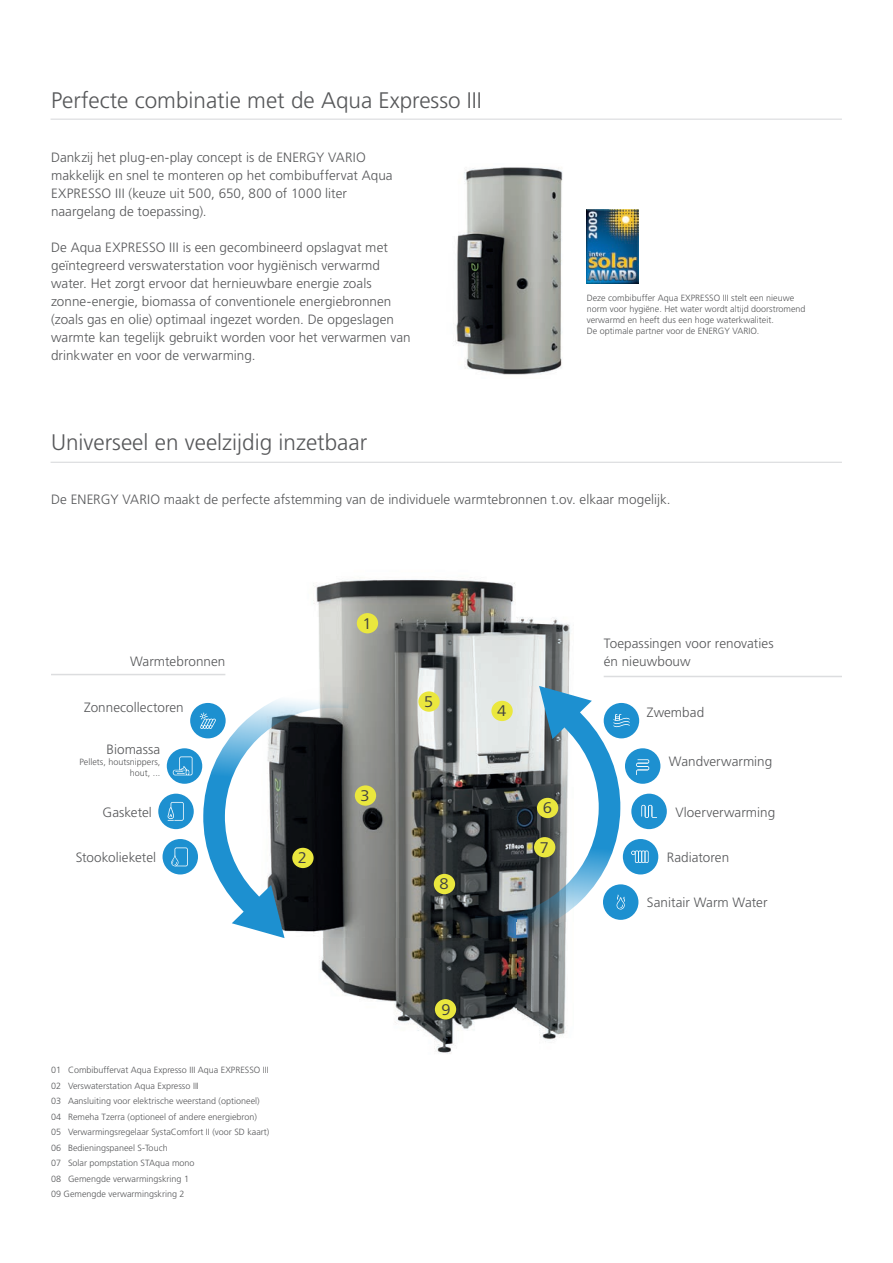
<style>
.page{position:relative;width:893px;height:1263px;background:#fff}
.page>*{position:absolute;margin:0;border:0;box-sizing:border-box;transform-origin:0 0}
.t1{font:300 22.5px "Frutiger LT Std";color:#57585a}
.t2{font:16.2px "Frutiger Next LTW1 G";color:#404142;scale:1.05 1}
.t3{font:300 13.5px/18px "Frutiger LT Std";letter-spacing:.005em;color:#57585a}
.t4{font:300 9px/15.5px "Frutiger LT Std";color:#57585a}
</style>
<div class="page">
<img style="left:453px;top:167px;width:110px;height:208px">
<img style="left:587px;top:209px;width:52px;height:74px">
<img style="left:313px;top:577px;width:258px;height:477px">
<div style="left:357px;top:613px;width:21px;height:20px;background:#eae73e;border-radius:50%"></div>
<div style="left:355px;top:785px;width:21px;height:21px;background:#eae73e;border-radius:50%"></div>
<div style="left:418px;top:691px;width:22px;height:21px;background:#eae73e;border-radius:50%"></div>
<div style="left:434px;top:874px;width:21px;height:20px;background:#eae73e;border-radius:50%"></div>
<div style="left:435px;top:999px;width:21px;height:20px;background:#eae73e;border-radius:50%"></div>
<hr style="left:51px;top:674px;width:174px;height:1px;background:#dcdddf">
<div style="left:163px;top:839px;width:35px;height:35px;background:#1d90d0;border-radius:50%"></div>
<svg style="left:171px;top:847px;width:17px;height:19px"></svg>
<div style="left:190px;top:703px;width:36px;height:35px;background:#1d90d0;border-radius:50%"></div>
<svg style="left:200px;top:685px;width:152px;height:253px"></svg>
<div style="left:167px;top:748px;width:35px;height:36px;background:#1d90d0;border-radius:50%"></div>
<svg style="left:173px;top:756px;width:20px;height:19px"></svg>
<div style="left:158px;top:794px;width:36px;height:35px;background:#1d90d0;border-radius:50%"></div>
<svg style="left:168px;top:802px;width:16px;height:19px"></svg>
<hr style="left:604px;top:676px;width:238px;height:1px;background:#dcdddf">
<div style="left:631px;top:794px;width:36px;height:35px;background:#1d90d0;border-radius:50%"></div>
<div style="left:625px;top:748px;width:35px;height:36px;background:#1d90d0;border-radius:50%"></div>
<svg style="left:471px;top:686px;width:186px;height:252px"></svg>
<hr style="left:51px;top:119px;width:791px;height:1px;background:#dcdddf">
<hr style="left:51px;top:462px;width:791px;height:1px;background:#dcdddf">
<h1 class="t1" style="left:51px;top:88px;width:432px">Perfecte combinatie met de Aqua Expresso III</h1>
<p class="t3" style="left:51px;top:149px;width:343px">Dankzij het plug-en-play concept is de ENERGY VARIO makkelijk en snel te monteren op het combibuffervat Aqua EXPRESSO III (keuze uit 500, 650, 800 of 1000 liter naargelang de toepassing).</p>
<p class="t3" style="left:51px;top:239px;width:361px">De Aqua EXPRESSO III is een gecombineerd opslagvat met geïntegreerd verswaterstation voor hygiënisch verwarmd water. Het zorgt ervoor dat hernieuwbare energie zoals zonne-energie, biomassa of conventionele energiebronnen (zoals gas en olie) optimaal ingezet worden. De opgeslagen warmte kan tegelijk gebruikt worden voor het verwarmen van drinkwater en voor de verwarming.</p>
<p class="t4" style="left:587px;top:292px;width:220px;line-height:11.2px">Deze combibuffer Aqua EXPRESSO III stelt een nieuwe norm voor hygiëne. Het water wordt altijd doorstromend verwarmd en heeft dus een hoge waterkwaliteit.<br>De optimale partner voor de ENERGY VARIO.</p>
<h1 class="t1" style="left:51px;top:430px;width:318px">Universeel en veelzijdig inzetbaar</h1>
<p class="t3" style="left:51px;top:491px;width:621px">De ENERGY VARIO maakt de perfecte afstemming van de individuele warmtebronnen t.ov. elkaar mogelijk.</p>
<p class="t3" style="left:130px;top:653px;width:97px">Warmtebronnen</p>
<p class="t3" style="left:84px;top:699px;width:101px">Zonnecollectoren</p>
<p class="t3" style="left:107px;top:740px;width:55px">Biomassa</p>
<p class="t4" style="left:79px;top:756px;width:83px;line-height:11.2px;text-align:right">Pellets, houtsnippers, hout, ...</p>
<p class="t3" style="left:103px;top:804px;width:51px">Gasketel</p>
<p class="t3" style="left:76px;top:848px;width:82px">Stookolieketel</p>
<p class="t2" style="left:362px;top:614px;width:10px">1</p>
<p class="t2" style="left:298px;top:848px;width:10px">2</p>
<p class="t2" style="left:361px;top:786px;width:10px">3</p>
<p class="t4" style="left:51px;top:1062px;width:220px">01 Combibuffervat Aqua Expresso III Aqua EXPRESSO III 02 Verswaterstation Aqua Expresso III<br>03 Aansluiting voor elektrische weerstand (optioneel)<br>04 Remeha Tzerra (optioneel of andere energiebron)<br>05 Verwarmingsregelaar SystaComfort II (voor SD kaart)<br>06 Bedieningspaneel S-Touch<br>07 Solar pompstation STAqua mono<br>08 Gemengde verwarmingskring 1<br>09 Gemengde verwarmingskring 2</p>
<p class="t2" style="left:424px;top:692px;width:10px">5</p>
<p class="t2" style="left:439px;top:875px;width:10px">8</p>
<p class="t2" style="left:441px;top:1000px;width:10px">9</p>
<p class="t2" style="left:497px;top:702px;width:10px">4</p>
<p class="t2" style="left:543px;top:799px;width:10px">6</p>
<p class="t2" style="left:540px;top:838px;width:10px">7</p>
<p class="t3" style="left:604px;top:635px;width:171px">Toepassingen voor renovaties én nieuwbouw</p>
<p class="t3" style="left:647px;top:704px;width:59px">Zwembad</p>
<p class="t3" style="left:669px;top:753px;width:105px">Wandverwarming</p>
<p class="t3" style="left:675px;top:803px;width:101px">Vloerverwarming</p>
<p class="t3" style="left:667px;top:848px;width:64px">Radiatoren</p>
<p class="t3" style="left:647px;top:894px;width:122px">Sanitair Warm Water</p>
</div>
